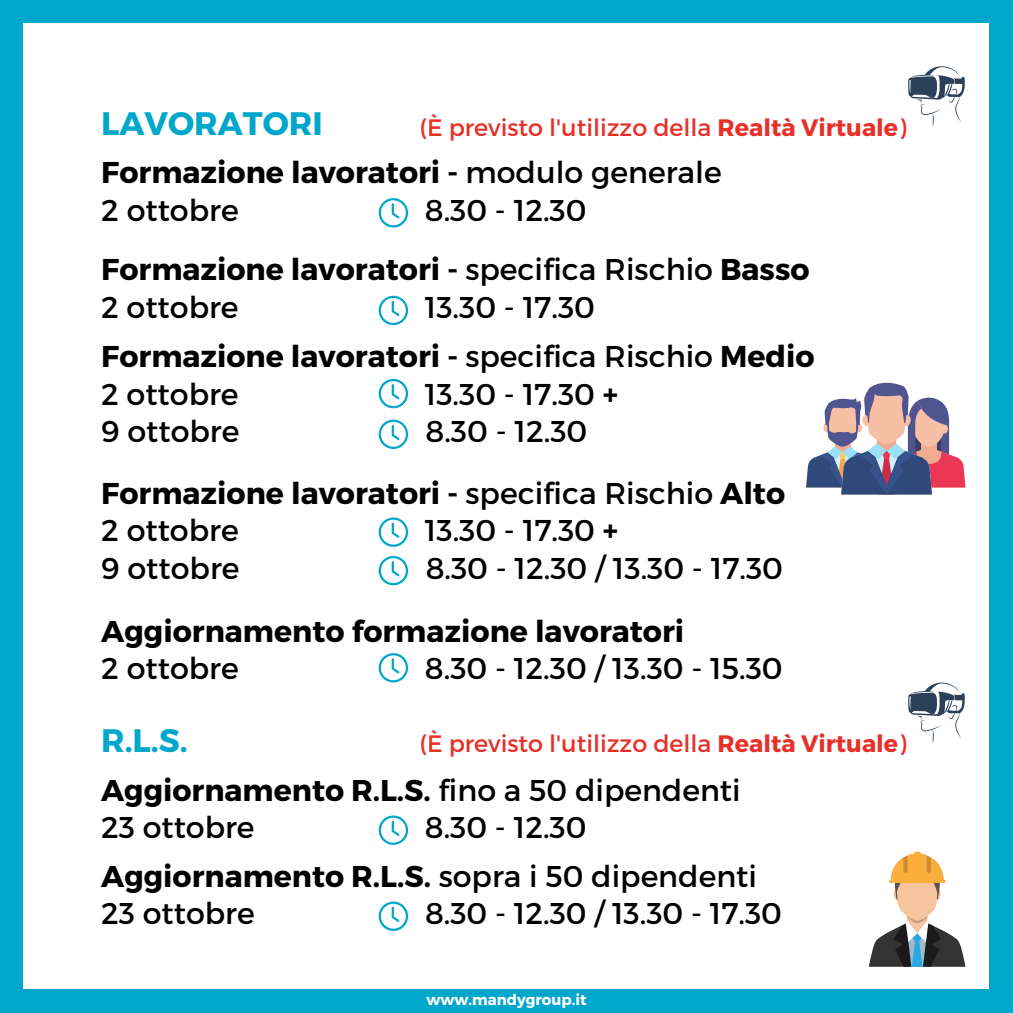
<style>
.page{position:relative;width:1013px;height:1013px;background:#fff}
.page>*{position:absolute;margin:0;border:0;box-sizing:border-box;transform-origin:0 0}
.t1{font:700 32.5px "Montserrat";color:#00a7cb}
.t2{font:30px/37.5px "Montserrat";color:#000}
.t3{font:700 30px/37.5px "Montserrat";color:#000}
.t4{font:23.75px "Montserrat";color:#e7302a}
.t5{font:700 15px "Montserrat";color:#fff}
.s1{font-weight:700}
.s2{font-weight:400}
</style>
<div class="page">
<div style="left:0;top:0;width:1012px;height:1012px;background:#00a7cb"></div>
<div style="left:24px;top:24px;width:965px;height:965px;background:#fff"></div>
<svg style="left:806px;top:382px;width:159px;height:112px"></svg>
<svg style="left:869px;top:853px;width:96px;height:113px"></svg>
<div style="left:913px;top:851px;width:8px;height:7px;background:#fbae3c;border-radius:3px"></div>
<svg style="left:379px;top:198px;width:29px;height:29px"></svg>
<svg style="left:379px;top:379px;width:29px;height:29px"></svg>
<svg style="left:379px;top:517px;width:29px;height:29px"></svg>
<svg style="left:379px;top:556px;width:29px;height:29px"></svg>
<svg style="left:379px;top:296px;width:29px;height:29px"></svg>
<svg style="left:379px;top:653px;width:29px;height:29px"></svg>
<svg style="left:379px;top:815px;width:29px;height:29px"></svg>
<svg style="left:379px;top:901px;width:29px;height:29px"></svg>
<svg style="left:908px;top:66px;width:57px;height:61px"></svg>
<svg style="left:908px;top:682px;width:57px;height:61px"></svg>
<svg style="left:379px;top:419px;width:29px;height:29px"></svg>
<h2 class="t1" style="left:101px;top:102px;width:223px">LAVORATORI</h2>
<p class="t4" style="left:419px;top:112px;width:488px">(È previsto l'utilizzo della <span class="s1">Realtà Virtuale</span>)</p>
<h1 class="t2" style="left:101px;top:152px;width:622px"><span class="s1">Formazione lavoratori -</span> modulo generale<br>2 ottobre</h1>
<h1 class="t2" style="left:425px;top:190px;width:163px">8.30 - 12.30</h1>
<p class="t3" style="left:101px;top:249px;width:710px">Formazione lavoratori - <span class="s2">specifica Rischio</span> Basso<br><span class="s2">2 ottobre</span></p>
<p class="t2" style="left:425px;top:287px;width:172px">13.30 - 17.30</p>
<p class="t3" style="left:101px;top:336px;width:715px">Formazione lavoratori - <span class="s2">specifica Rischio</span> Medio<br><span class="s2">2 ottobre</span></p>
<p class="t2" style="left:425px;top:374px;width:195px">13.30 - 17.30 <span class="s1">+</span></p>
<p class="t2" style="left:101px;top:411px;width:140px">9 ottobre</p>
<p class="t2" style="left:425px;top:411px;width:163px">8.30 - 12.30</p>
<h3 class="t3" style="left:101px;top:473px;width:685px">Formazione lavoratori - <span class="s2">specifica Rischio</span> Alto<br><span class="s2">2 ottobre</span></h3>
<h3 class="t2" style="left:425px;top:510px;width:195px">13.30 - 17.30 <span class="s1">+</span></h3>
<h3 class="t2" style="left:101px;top:548px;width:140px">9 ottobre</h3>
<h3 class="t2" style="left:425px;top:548px;width:359px">8.30 - 12.30 / 13.30 - 17.30</h3>
<p class="t3" style="left:101px;top:610px;width:584px">Aggiornamento formazione lavoratori<br><span class="s2">2 ottobre</span></p>
<p class="t2" style="left:425px;top:648px;width:359px">8.30 - 12.30 / 13.30 - 15.30</p>
<h2 class="t1" style="left:101px;top:719px;width:88px">R.L.S.</h2>
<h2 class="t4" style="left:419px;top:728px;width:488px">(È previsto l'utilizzo della <span class="s1">Realtà Virtuale</span>)</h2>
<h2 class="t2" style="left:101px;top:769px;width:641px"><span class="s1">Aggiornamento R.L.S.</span> fino a 50 dipendenti<br>23 ottobre</h2>
<h2 class="t2" style="left:425px;top:807px;width:163px">8.30 - 12.30</h2>
<p class="t2" style="left:101px;top:855px;width:657px"><span class="s1">Aggiornamento R.L.S.</span> sopra i 50 dipendenti<br>23 ottobre</p>
<p class="t2" style="left:425px;top:893px;width:358px">8.30 - 12.30 / 13.30 - 17.30</p>
<p class="t5" style="left:426px;top:989px;width:162px">www.mandygroup.it</p>
</div>
